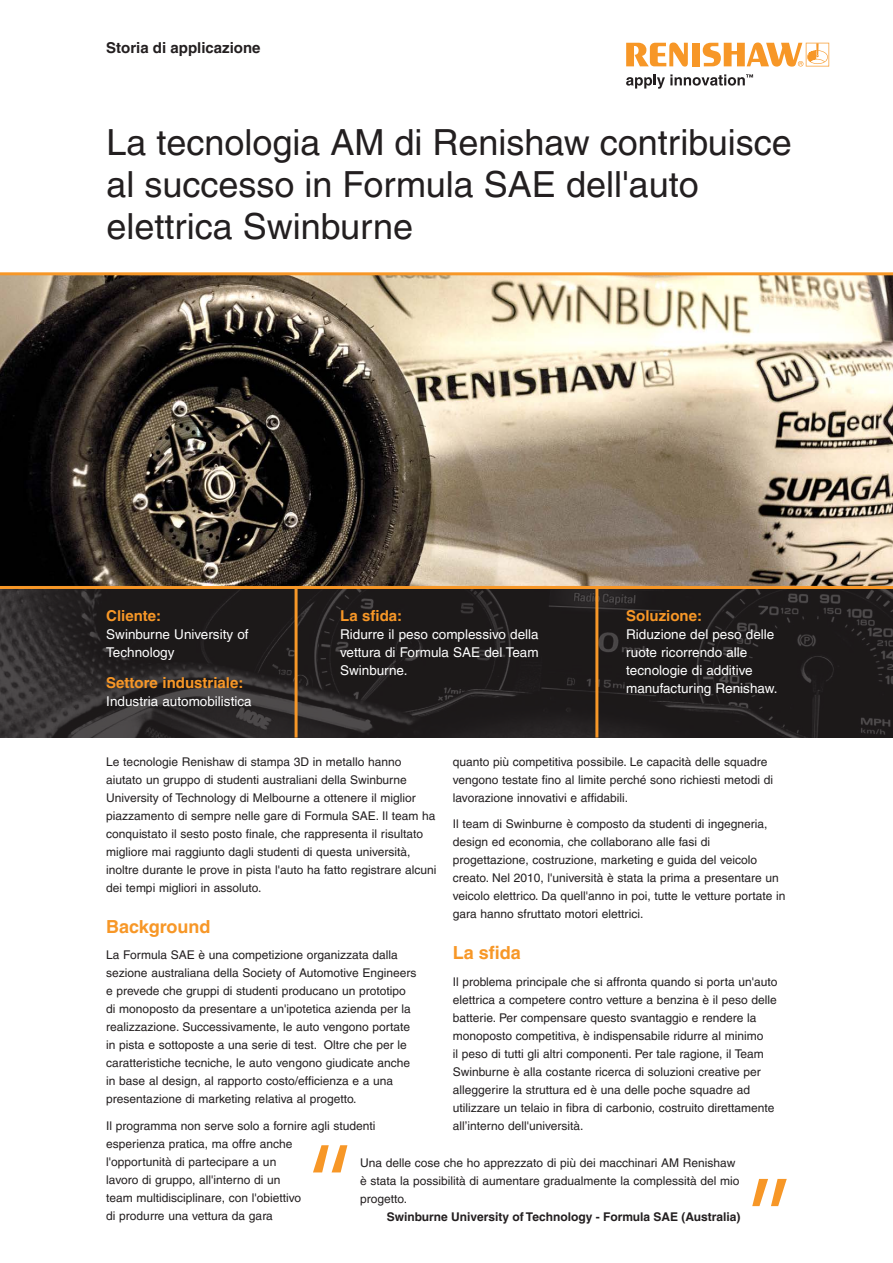
<style>
.page{position:relative;width:893px;height:1263px;background:#fff}
.page>*{position:absolute;margin:0;border:0;box-sizing:border-box;transform-origin:0 0}
.Case_study__Title_24{font:36px/42px "Helvetica LT Pro";color:#231f20}
.Main_body_heading_te{font:700 18px "Helvetica LT Pro";color:#f79727}
.Industry_box__Headin{font:700 15px "Helvetica LT Pro";color:#f79727}
.Case_study__Front_pa{font:700 15px "Helvetica LT Pro";color:#231f20}
.Industry_box__Main_t{font:13.5px/18px "Helvetica LT Pro";color:#fff}
.Main_body_text_8pt{font:12px/18px "Helvetica LT Pro";color:#231f20}
.t1{font:700 12px "Helvetica LT Pro";color:#231f20}
</style>
<div class="page">
<svg style="left:0;top:589px;width:893px;height:148px;background:#242121"></svg>
<hr style="left:295px;top:589px;width:3px;height:148px;background:#f79727">
<hr style="left:595px;top:589px;width:3px;height:148px;background:#f79727">
<svg style="left:626px;top:43px;width:62px;height:24px"></svg>
<div style="left:692px;top:43px;width:8px;height:23px;background:#f79727"></div>
<svg style="left:703px;top:43px;width:126px;height:24px"></svg>
<svg style="left:626px;top:74px;width:127px;height:15px"></svg>
<svg style="left:0;top:272px;width:893px;height:317px;background:#877b69"></svg>
<svg style="left:313px;top:1145px;width:34px;height:27px"></svg>
<svg style="left:752px;top:1179px;width:35px;height:27px"></svg>
<p class="Case_study__Front_pa" style="left:106px;top:39px;width:156px">Storia di applicazione</p>
<p class="Case_study__Title_24" style="left:106px;top:121px;width:687px">La tecnologia AM di Renishaw contribuisce al successo in Formula SAE dell'auto elettrica Swinburne</p>
<p class="Industry_box__Headin" style="left:106px;top:606px;width:57px">Cliente:</p>
<p class="Industry_box__Main_t" style="left:106px;top:625px;width:144px">Swinburne University of<br>Technology</p>
<p class="Industry_box__Headin" style="left:106px;top:673px;width:139px">Settore industriale:</p>
<p class="Industry_box__Main_t" style="left:106px;top:692px;width:147px">Industria automobilistica</p>
<p class="Industry_box__Headin" style="left:340px;top:606px;width:64px">La sfida:</p>
<p class="Industry_box__Main_t" style="left:340px;top:625px;width:200px;text-align:justify">Ridurre il peso complessivo della vettura di Formula SAE del Team Swinburne.</p>
<p class="Industry_box__Headin" style="left:626px;top:606px;width:77px">Soluzione:</p>
<p class="Industry_box__Main_t" style="left:626px;top:625px;width:153px">Riduzione del peso delle ruote ricorrendo alle tecnologie di additive manufacturing Renishaw.</p>
<p class="Main_body_text_8pt" style="left:453px;top:752px;width:322px">quanto più competitiva possibile. Le capacità delle squadre vengono testate fino al limite perché sono richiesti metodi di lavorazione innovativi e affidabili.</p>
<p class="Main_body_text_8pt" style="left:453px;top:815px;width:334px">Il team di Swinburne è composto da studenti di ingegneria, design ed economia, che collaborano alle fasi di progettazione, costruzione, marketing e guida del veicolo creato. Nel 2010, l'università è stata la prima a presentare un veicolo elettrico. Da quell'anno in poi, tutte le vetture portate in gara hanno sfruttato motori elettrici.</p>
<p class="Main_body_heading_te" style="left:453px;top:942px;width:70px">La sfida</p>
<p class="Main_body_text_8pt" style="left:453px;top:972px;width:326px">Il problema principale che si affronta quando si porta un'auto elettrica a competere contro vetture a benzina è il peso delle batterie. Per compensare questo svantaggio e rendere la monoposto competitiva, è indispensabile ridurre al minimo<br>il peso di tutti gli altri componenti. Per tale ragione, il Team Swinburne è alla costante ricerca di soluzioni creative per alleggerire la struttura ed è una delle poche squadre ad utilizzare un telaio in fibra di carbonio, costruito direttamente all’interno dell'università.</p>
<p class="Main_body_text_8pt" style="left:106px;top:752px;width:332px">Le tecnologie Renishaw di stampa 3D in metallo hanno aiutato un gruppo di studenti australiani della Swinburne University of Technology di Melbourne a ottenere il miglior piazzamento di sempre nelle gare di Formula SAE. Il team ha conquistato il sesto posto finale, che rappresenta il risultato migliore mai raggiunto dagli studenti di questa università, inoltre durante le prove in pista l'auto ha fatto registrare alcuni dei tempi migliori in assoluto.</p>
<p class="Main_body_heading_te" style="left:106px;top:915px;width:106px">Background</p>
<p class="Main_body_text_8pt" style="left:106px;top:946px;width:312px">La Formula SAE è una competizione organizzata dalla sezione australiana della Society of Automotive Engineers e prevede che gruppi di studenti producano un prototipo di monoposto da presentare a un'ipotetica azienda per la realizzazione. Successivamente, le auto vengono portate in pista e sottoposte a una serie di test. Oltre che per le caratteristiche tecniche, le auto vengono giudicate anche in base al design, al rapporto costo/efficienza e a una presentazione di marketing relativa al progetto.</p>
<p class="Main_body_text_8pt" style="left:106px;top:1116px;width:271px">Il programma non serve solo a fornire agli studenti esperienza pratica, ma offre anche<br>l'opportunità di partecipare a un<br>lavoro di gruppo, all'interno di un<br>team multidisciplinare, con l'obiettivo<br>di produrre una vettura da gara</p>
<p class="Main_body_text_8pt" style="left:360px;top:1154px;width:381px">Una delle cose che ho apprezzato di più dei macchinari AM Renishaw è stata la possibilità di aumentare gradualmente la complessità del mio progetto.</p>
<p class="t1" style="left:387px;top:1209px;width:355px">Swinburne University of Technology - Formula SAE (Australia)</p>
</div>
